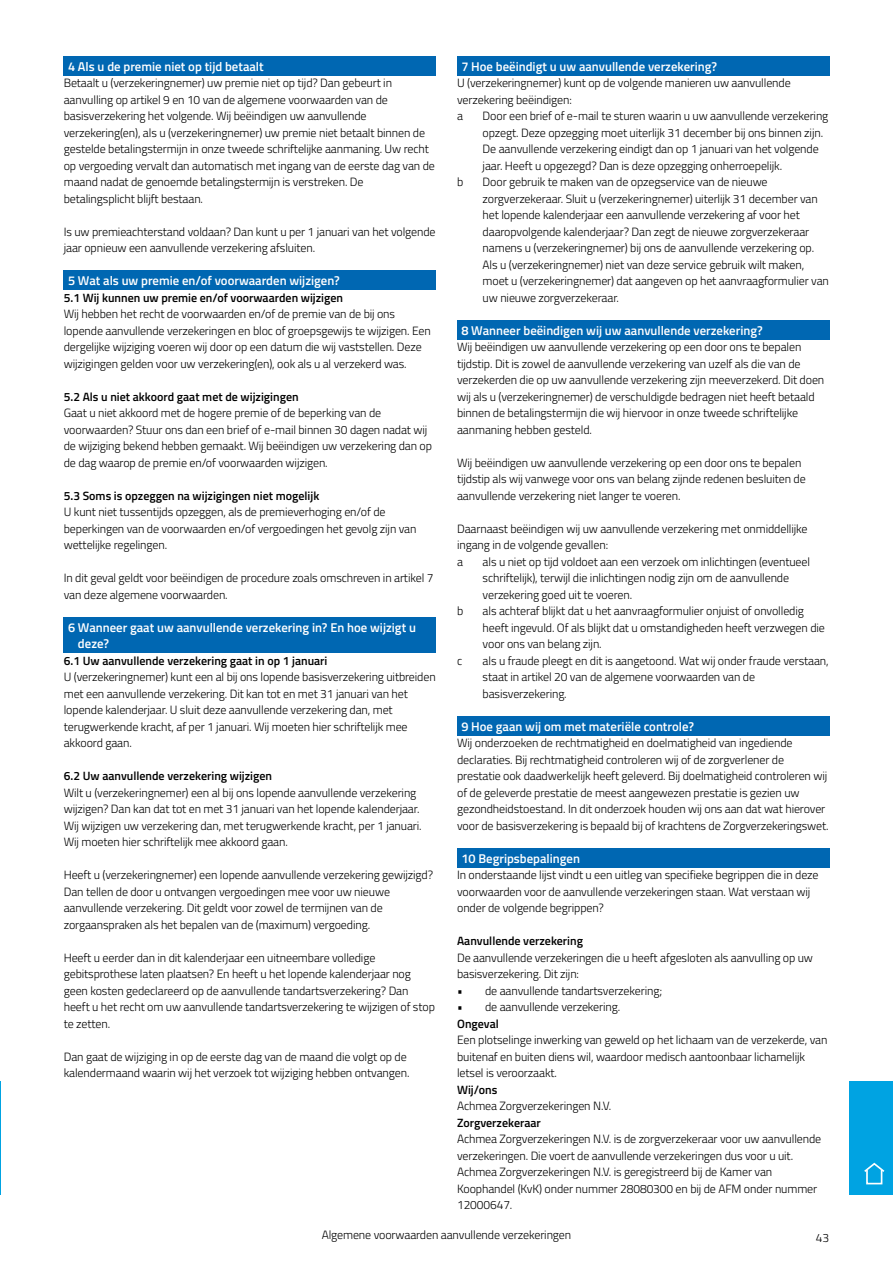
<style>
.page{position:relative;width:893px;height:1263px;background:#fff}
.page>*{position:absolute;margin:0;border:0;box-sizing:border-box;transform-origin:0 0}
.t1{font:600 12.75px/16.5px "Titillium Web";color:#fff}
.t2{font:300 12px/16.5px "Titillium Web";letter-spacing:-.01em;color:#000}
.t3{font:600 12px "Titillium Web";color:#000}
</style>
<div class="page">
<div style="left:64px;top:56px;width:372px;height:19px;background:#0067b2"></div>
<div style="left:64px;top:271px;width:372px;height:19px;background:#0067b2"></div>
<div style="left:64px;top:617px;width:372px;height:36px;background:#0067b2"></div>
<div style="left:457px;top:56px;width:372px;height:19px;background:#0067b2"></div>
<div style="left:457px;top:320px;width:372px;height:19px;background:#0067b2"></div>
<div style="left:457px;top:716px;width:372px;height:19px;background:#0067b2"></div>
<div style="left:457px;top:848px;width:372px;height:19px;background:#0067b2"></div>
<div style="left:849px;top:1081px;width:44px;height:114px;background:#00a3e2"></div>
<svg style="left:864px;top:1162px;width:21px;height:12px"></svg>
<div style="left:866px;top:1169px;width:16px;height:15px;background:#00a3e2;border:2px solid #fff"></div>
<hr style="left:0;top:1081px;width:1px;height:114px;background:#00a3e2">
<p class="t1" style="left:68px;top:57px;width:197px">4 Als u de premie niet op tijd betaalt</p>
<p class="t2" style="left:64px;top:74px;width:373px">Betaalt u (verzekeringnemer) uw premie niet op tijd? Dan gebeurt in aanvulling op artikel 9 en 10 van de algemene voorwaarden van de basisverzekering het volgende. Wij beëindigen uw aanvullende verzekering(en), als u (verzekeringnemer) uw premie niet betaalt binnen de gestelde betalingstermijn in onze tweede schriftelijke aanmaning. Uw recht op vergoeding vervalt dan automatisch met ingang van de eerste dag van de maand nadat de genoemde betalingstermijn is verstreken. De betalingsplicht blijft bestaan.</p>
<p class="t2" style="left:64px;top:222px;width:373px">Is uw premieachterstand voldaan? Dan kunt u per 1 januari van het volgende jaar opnieuw een aanvullende verzekering afsluiten.</p>
<p class="t1" style="left:68px;top:272px;width:273px">5 Wat als uw premie en/of voorwaarden wijzigen?</p>
<p class="t3" style="left:64px;top:288px;width:281px">5.1 Wij kunnen uw premie en/of voorwaarden wijzigen</p>
<p class="t2" style="left:64px;top:305px;width:368px">Wij hebben het recht de voorwaarden en/of de premie van de bij ons lopende aanvullende verzekeringen en bloc of groepsgewijs te wijzigen. Een dergelijke wijziging voeren wij door op een datum die wij vaststellen. Deze wijzigingen gelden voor uw verzekering(en), ook als u al verzekerd was.</p>
<p class="t3" style="left:64px;top:387px;width:236px">5.2 Als u niet akkoord gaat met de wijzigingen</p>
<p class="t2" style="left:64px;top:404px;width:370px">Gaat u niet akkoord met de hogere premie of de beperking van de voorwaarden? Stuur ons dan een brief of e-mail binnen 30 dagen nadat wij de wijziging bekend hebben gemaakt. Wij beëindigen uw verzekering dan op de dag waarop de premie en/of voorwaarden wijzigen.</p>
<p class="t3" style="left:64px;top:486px;width:257px">5.3 Soms is opzeggen na wijzigingen niet mogelijk</p>
<p class="t2" style="left:64px;top:503px;width:354px">U kunt niet tussentijds opzeggen, als de premieverhoging en/of de beperkingen van de voorwaarden en/of vergoedingen het gevolg zijn van wettelijke regelingen.</p>
<p class="t2" style="left:64px;top:569px;width:371px">In dit geval geldt voor beëindigen de procedure zoals omschreven in artikel 7 van deze algemene voorwaarden.</p>
<p class="t1" style="left:78px;top:618px;width:339px;text-indent:-10px">6 Wanneer gaat uw aanvullende verzekering in? En hoe wijzigt u deze?</p>
<p class="t3" style="left:64px;top:651px;width:265px">6.1 Uw aanvullende verzekering gaat in op 1 januari</p>
<p class="t2" style="left:64px;top:668px;width:373px">U (verzekeringnemer) kunt een al bij ons lopende basisverzekering uitbreiden met een aanvullende verzekering. Dit kan tot en met 31 januari van het lopende kalenderjaar. U sluit deze aanvullende verzekering dan, met terugwerkende kracht, af per 1 januari. Wij moeten hier schriftelijk mee akkoord gaan.</p>
<p class="t3" style="left:64px;top:767px;width:210px">6.2 Uw aanvullende verzekering wijzigen</p>
<p class="t2" style="left:64px;top:783px;width:359px">Wilt u (verzekeringnemer) een al bij ons lopende aanvullende verzekering wijzigen? Dan kan dat tot en met 31 januari van het lopende kalenderjaar.<br>Wij wijzigen uw verzekering dan, met terugwerkende kracht, per 1 januari.<br>Wij moeten hier schriftelijk mee akkoord gaan.</p>
<p class="t2" style="left:64px;top:866px;width:371px">Heeft u (verzekeringnemer) een lopende aanvullende verzekering gewijzigd?<br>Dan tellen de door u ontvangen vergoedingen mee voor uw nieuwe aanvullende verzekering. Dit geldt voor zowel de termijnen van de zorgaanspraken als het bepalen van de (maximum) vergoeding.</p>
<p class="t2" style="left:64px;top:948px;width:373px">Heeft u eerder dan in dit kalenderjaar een uitneembare volledige gebitsprothese laten plaatsen? En heeft u het lopende kalenderjaar nog geen kosten gedeclareerd op de aanvullende tandartsverzekering? Dan heeft u het recht om uw aanvullende tandartsverzekering te wijzigen of stop te zetten.</p>
<p class="t2" style="left:64px;top:1047px;width:347px">Dan gaat de wijziging in op de eerste dag van de maand die volgt op de kalendermaand waarin wij het verzoek tot wijziging hebben ontvangen.</p>
<p class="t1" style="left:461px;top:57px;width:257px">7 Hoe beëindigt u uw aanvullende verzekering?</p>
<p class="t2" style="left:457px;top:74px;width:335px">U (verzekeringnemer) kunt op de volgende manieren uw aanvullende verzekering beëindigen:<br>a</p>
<p class="t2" style="left:483px;top:107px;width:347px">Door een brief of e-mail te sturen waarin u uw aanvullende verzekering opzegt. Deze opzegging moet uiterlijk 31 december bij ons binnen zijn.<br>De aanvullende verzekering eindigt dan op 1 januari van het volgende jaar. Heeft u opgezegd? Dan is deze opzegging onherroepelijk.</p>
<p class="t2" style="left:457px;top:173px;width:8px">b</p>
<p class="t2" style="left:483px;top:173px;width:348px">Door gebruik te maken van de opzegservice van de nieuwe zorgverzekeraar. Sluit u (verzekeringnemer) uiterlijk 31 december van het lopende kalenderjaar een aanvullende verzekering af voor het daaropvolgende kalenderjaar? Dan zegt de nieuwe zorgverzekeraar namens u (verzekeringnemer) bij ons de aanvullende verzekering op.<br>Als u (verzekeringnemer) niet van deze service gebruik wilt maken, moet u (verzekeringnemer) dat aangeven op het aanvraagformulier van uw nieuwe zorgverzekeraar.</p>
<p class="t1" style="left:461px;top:321px;width:303px">8 Wanneer beëindigen wij uw aanvullende verzekering?</p>
<p class="t2" style="left:457px;top:338px;width:369px">Wij beëindigen uw aanvullende verzekering op een door ons te bepalen tijdstip. Dit is zowel de aanvullende verzekering van uzelf als die van de verzekerden die op uw aanvullende verzekering zijn meeverzekerd. Dit doen wij als u (verzekeringnemer) de verschuldigde bedragen niet heeft betaald binnen de betalingstermijn die wij hiervoor in onze tweede schriftelijke aanmaning hebben gesteld.</p>
<p class="t2" style="left:457px;top:453px;width:350px">Wij beëindigen uw aanvullende verzekering op een door ons te bepalen tijdstip als wij vanwege voor ons van belang zijnde redenen besluiten de aanvullende verzekering niet langer te voeren.</p>
<p class="t2" style="left:457px;top:519px;width:352px">Daarnaast beëindigen wij uw aanvullende verzekering met onmiddellijke ingang in de volgende gevallen:<br>a</p>
<p class="t2" style="left:483px;top:552px;width:329px">als u niet op tijd voldoet aan een verzoek om inlichtingen (eventueel schriftelijk), terwijl die inlichtingen nodig zijn om de aanvullende verzekering goed uit te voeren.</p>
<p class="t2" style="left:457px;top:602px;width:8px">b</p>
<p class="t2" style="left:483px;top:602px;width:344px">als achteraf blijkt dat u het aanvraagformulier onjuist of onvolledig heeft ingevuld. Of als blijkt dat u omstandigheden heeft verzwegen die voor ons van belang zijn.</p>
<p class="t2" style="left:457px;top:651px;width:7px">c</p>
<p class="t2" style="left:483px;top:651px;width:348px">als u fraude pleegt en dit is aangetoond. Wat wij onder fraude verstaan, staat in artikel 20 van de algemene voorwaarden van de basisverzekering.</p>
<p class="t1" style="left:461px;top:717px;width:234px">9 Hoe gaan wij om met materiële controle?</p>
<p class="t2" style="left:457px;top:734px;width:373px">Wij onderzoeken de rechtmatigheid en doelmatigheid van ingediende declaraties. Bij rechtmatigheid controleren wij of de zorgverlener de prestatie ook daadwerkelijk heeft geleverd. Bij doelmatigheid controleren wij of de geleverde prestatie de meest aangewezen prestatie is gezien uw gezondheidstoestand. In dit onderzoek houden wij ons aan dat wat hierover voor de basisverzekering is bepaald bij of krachtens de Zorgverzekeringswet.</p>
<p class="t1" style="left:461px;top:849px;width:120px">10 Begripsbepalingen</p>
<p class="t2" style="left:457px;top:866px;width:363px">In onderstaande lijst vindt u een uitleg van specifieke begrippen die in deze voorwaarden voor de aanvullende verzekeringen staan. Wat verstaan wij onder de volgende begrippen?</p>
<p class="t3" style="left:457px;top:932px;width:127px">Aanvullende verzekering</p>
<p class="t2" style="left:457px;top:948px;width:357px">De aanvullende verzekeringen die u heeft afgesloten als aanvulling op uw basisverzekering. Dit zijn:</p>
<p class="t2" style="left:457px;top:981px;width:207px">• de aanvullende tandartsverzekering;</p>
<p class="t2" style="left:457px;top:998px;width:165px">• de aanvullende verzekering.</p>
<p class="t3" style="left:457px;top:1014px;width:43px">Ongeval</p>
<p class="t2" style="left:457px;top:1031px;width:372px">Een plotselinge inwerking van geweld op het lichaam van de verzekerde, van buitenaf en buiten diens wil, waardoor medisch aantoonbaar lichamelijk letsel is veroorzaakt.</p>
<p class="t3" style="left:457px;top:1080px;width:42px">Wij/ons</p>
<p class="t2" style="left:457px;top:1097px;width:156px">Achmea Zorgverzekeringen N.V.</p>
<p class="t3" style="left:457px;top:1113px;width:85px">Zorgverzekeraar</p>
<p class="t2" style="left:457px;top:1130px;width:366px">Achmea Zorgverzekeringen N.V. is de zorgverzekeraar voor uw aanvullende verzekeringen. Die voert de aanvullende verzekeringen dus voor u uit.<br>Achmea Zorgverzekeringen N.V. is geregistreerd bij de Kamer van Koophandel (KvK) onder nummer 28080300 en bij de AFM onder nummer 12000647.</p>
<p class="t2" style="left:322px;top:1226px;width:251px">Algemene voorwaarden aanvullende verzekeringen</p>
<p class="t2" style="left:816px;top:1229px;width:15px">43</p>
</div>
